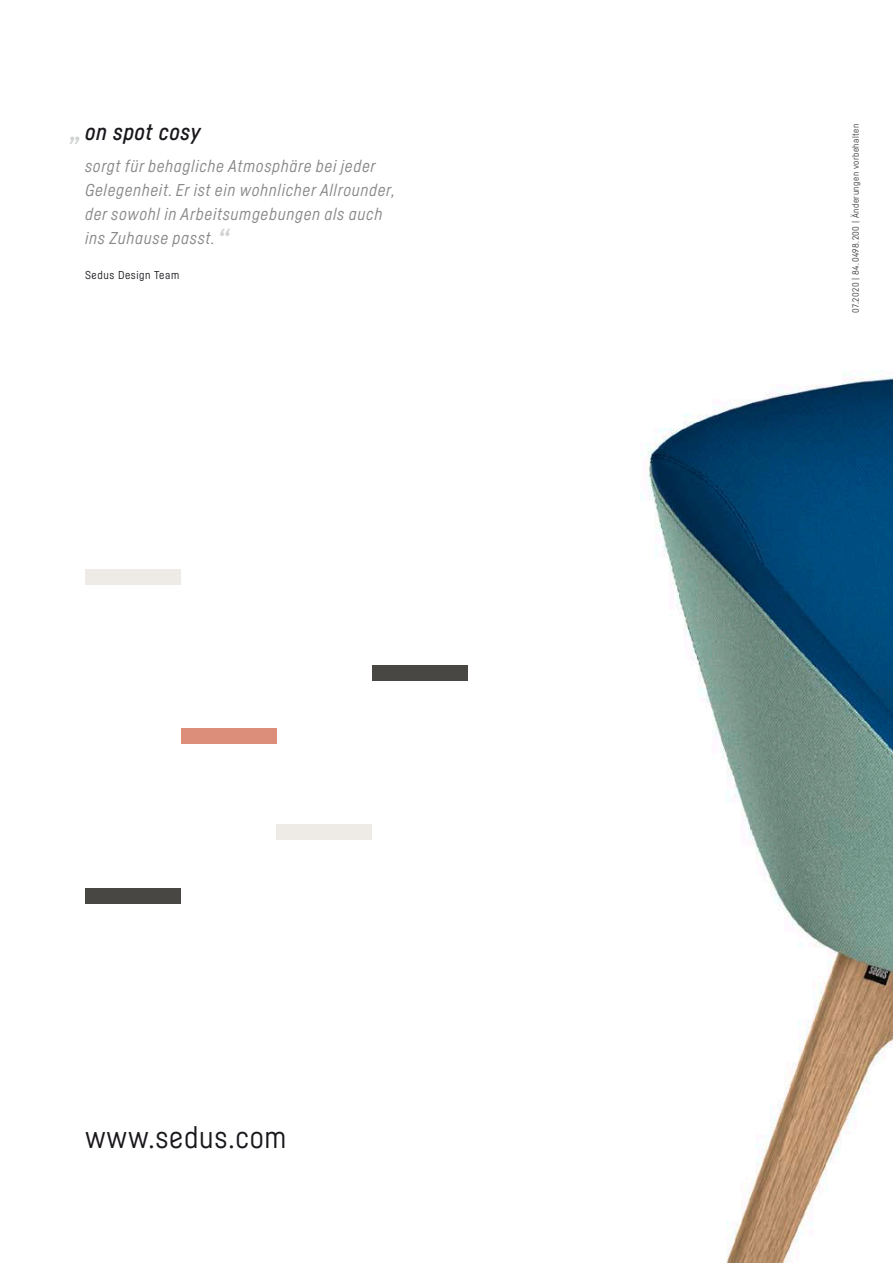
<style>
.page{position:relative;width:893px;height:1263px;background:#fff}
.page>*{position:absolute;margin:0;border:0;box-sizing:border-box;transform-origin:0 0}
.t1{font:30px "Sedus Sans";letter-spacing:.025em;color:#1a171c}
.t2{font:italic 500 30px "Sedus Sans";color:#d0d1d2}
.t3{font:italic 500 22.5px "Sedus Sans";letter-spacing:.025em;color:#1a171c}
.t4{font:italic 16.8px/23.9px "Sedus Sans";letter-spacing:.04em;color:#87888a}
.t5{font:11.25px "Sedus Sans";letter-spacing:.05em;color:#1a171c}
.t6{font:9px "Sedus Sans";letter-spacing:.05em;color:#3e3e40}
</style>
<div class="page">
<div style="left:85px;top:888px;width:96px;height:16px;background:#484744"></div>
<div style="left:181px;top:728px;width:95px;height:16px;background:#dd8e7a"></div>
<div style="left:85px;top:569px;width:96px;height:16px;background:#eeeae5"></div>
<div style="left:372px;top:664px;width:96px;height:16px;background:#484744"></div>
<div style="left:276px;top:824px;width:96px;height:16px;background:#eeeae5"></div>
<img style="left:640px;top:373px;width:253px;height:890px">
<h2 class="t3" style="left:85px;top:119px;width:117px">on spot cosy</h2>
<p class="t4" style="left:85px;top:154px;width:311px">sorgt für behagliche Atmosphäre bei jeder Gelegenheit. Er ist ein wohnlicher Allrounder, der sowohl in Arbeitsumgebungen als auch ins Zuhause passt.</p>
<h1 class="t2" style="left:70px;top:111px;width:14px">„</h1>
<h1 class="t2" style="left:217px;top:221px;width:14px">“</h1>
<p class="t5" style="left:85px;top:268px;width:96px">S‡dus Design Team</p>
<h1 class="t1" style="left:85px;top:1119px;width:203px">www.sedus.com</h1>
<p class="t6" style="left:850px;top:313px;width:191px;rotate:-90deg">07.2020 | 84.0498.200 | Änderungen vorbehalten</p>
</div>
